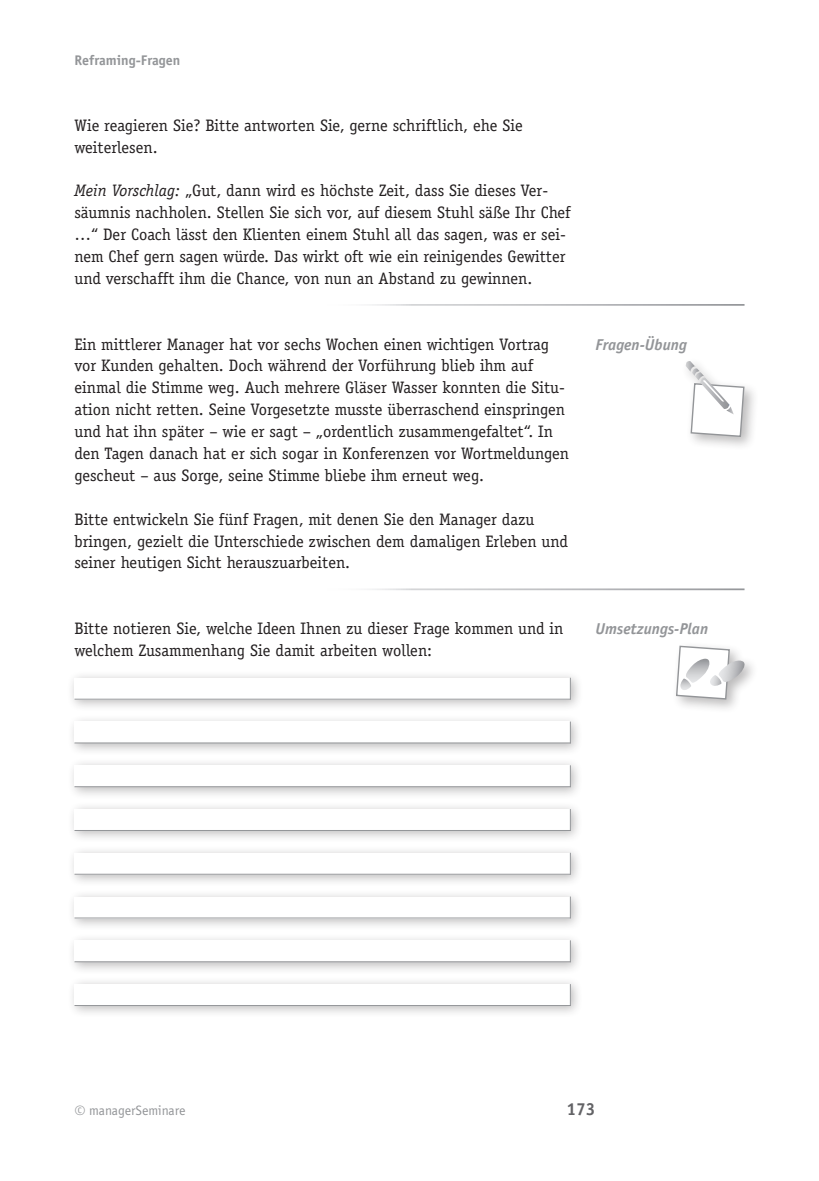
<style>
.page{position:relative;width:819px;height:1181px;background:#fff}
.page>*{position:absolute;margin:0;border:0;box-sizing:border-box;transform-origin:0 0}
.t1{font:700 17.5px "Officina Sans";color:#636366}
.t2{font:16.62px/21.9px "Officina Serif";color:#231f20}
.t3{font:italic 700 15.75px "Officina Sans";color:#939598}
.t4{font:14px "Officina Sans";color:#939598}
.t5{font:700 14px "Officina Sans";color:#939598}
.s1{font-style:italic}
</style>
<div class="page">
<div style="left:67px;top:670px;width:515px;height:41px;background:#231f20;opacity:.3"></div>
<div style="left:74px;top:678px;width:496px;height:21px;background:#fff"></div>
<hr style="left:74px;top:699px;width:496px;height:1px;background:#939598">
<svg style="left:570px;top:678px;width:1px;height:21px"></svg>
<div style="left:67px;top:714px;width:515px;height:41px;background:#231f20;opacity:.3"></div>
<div style="left:74px;top:721px;width:496px;height:22px;background:#fff"></div>
<hr style="left:74px;top:742px;width:496px;height:1px;background:#939598">
<svg style="left:570px;top:721px;width:1px;height:22px"></svg>
<div style="left:67px;top:757px;width:515px;height:42px;background:#231f20;opacity:.3"></div>
<div style="left:74px;top:765px;width:496px;height:22px;background:#fff"></div>
<hr style="left:74px;top:786px;width:496px;height:1px;background:#939598">
<svg style="left:570px;top:765px;width:1px;height:22px"></svg>
<div style="left:67px;top:801px;width:515px;height:42px;background:#231f20;opacity:.3"></div>
<div style="left:74px;top:809px;width:496px;height:22px;background:#fff"></div>
<hr style="left:74px;top:830px;width:496px;height:1px;background:#939598">
<svg style="left:570px;top:809px;width:1px;height:22px"></svg>
<div style="left:67px;top:845px;width:515px;height:41px;background:#231f20;opacity:.3"></div>
<div style="left:74px;top:853px;width:496px;height:21px;background:#fff"></div>
<hr style="left:74px;top:874px;width:496px;height:1px;background:#939598">
<svg style="left:570px;top:853px;width:1px;height:21px"></svg>
<div style="left:67px;top:889px;width:515px;height:41px;background:#231f20;opacity:.3"></div>
<div style="left:74px;top:896px;width:496px;height:22px;background:#fff"></div>
<hr style="left:74px;top:917px;width:496px;height:1px;background:#939598">
<svg style="left:570px;top:896px;width:1px;height:22px"></svg>
<div style="left:67px;top:932px;width:515px;height:42px;background:#231f20;opacity:.3"></div>
<div style="left:74px;top:940px;width:496px;height:22px;background:#fff"></div>
<hr style="left:74px;top:961px;width:496px;height:1px;background:#939598">
<svg style="left:570px;top:940px;width:1px;height:22px"></svg>
<div style="left:67px;top:976px;width:515px;height:42px;background:#231f20;opacity:.3"></div>
<div style="left:74px;top:984px;width:496px;height:22px;background:#fff"></div>
<hr style="left:74px;top:1005px;width:496px;height:1px;background:#939598">
<svg style="left:570px;top:984px;width:1px;height:22px"></svg>
<div style="left:680px;top:356px;width:78px;height:95px;background:#231f20;opacity:.3"></div>
<svg style="left:684px;top:361px;width:61px;height:77px"></svg>
<div style="left:670px;top:640px;width:88px;height:73px;background:#231f20;opacity:.3"></div>
<svg style="left:675px;top:645px;width:71px;height:55px"></svg>
<p class="t5" style="left:74px;top:52px;width:107px">Reframing-Fragen</p>
<p class="t2" style="left:74px;top:114px;width:450px">Wie reagieren Sie? Bitte antworten Sie, gerne schriftlich, ehe Sie weiterlesen.</p>
<p class="t2" style="left:74px;top:180px;width:498px"><span class="s1">Mein Vorschlag:</span> „Gut, dann wird es höchste Zeit, dass Sie dieses Ver&shy;säumnis nachholen. Stellen Sie sich vor, auf diesem Stuhl säße Ihr Chef …“ Der Coach lässt den Klienten einem Stuhl all das sagen, was er sei&shy;nem Chef gern sagen würde. Das wirkt oft wie ein reinigendes Gewitter und verschafft ihm die Chance, von nun an Abstand zu gewinnen.</p>
<p class="t2" style="left:74px;top:333px;width:496px">Ein mittlerer Manager hat vor sechs Wochen einen wichtigen Vortrag vor Kunden gehalten. Doch während der Vorführung blieb ihm auf einmal die Stimme weg. Auch mehrere Gläser Wasser konnten die Situ&shy;ation nicht retten. Seine Vorgesetzte musste überraschend einspringen und hat ihn später – wie er sagt – „ordentlich zusammengefaltet“. In den Tagen danach hat er sich sogar in Konferenzen vor Wortmeldungen gescheut – aus Sorge, seine Stimme bliebe ihm erneut weg.</p>
<p class="t2" style="left:74px;top:508px;width:495px">Bitte entwickeln Sie fünf Fragen, mit denen Sie den Manager dazu bringen, gezielt die Unterschiede zwischen dem damaligen Erleben und seiner heutigen Sicht herauszuarbeiten.</p>
<p class="t2" style="left:74px;top:617px;width:490px">Bitte notieren Sie, welche Ideen Ihnen zu dieser Frage kommen und in welchem Zusammenhang Sie damit arbeiten wollen:</p>
<p class="t3" style="left:595px;top:335px;width:93px">Fragen-Übung</p>
<p class="t3" style="left:595px;top:619px;width:114px">Umsetzungs-Plan</p>
<p class="t4" style="left:74px;top:1105px;width:112px">© managerSeminare</p>
<p class="t1" style="left:566px;top:1098px;width:31px">173</p>
</div>
